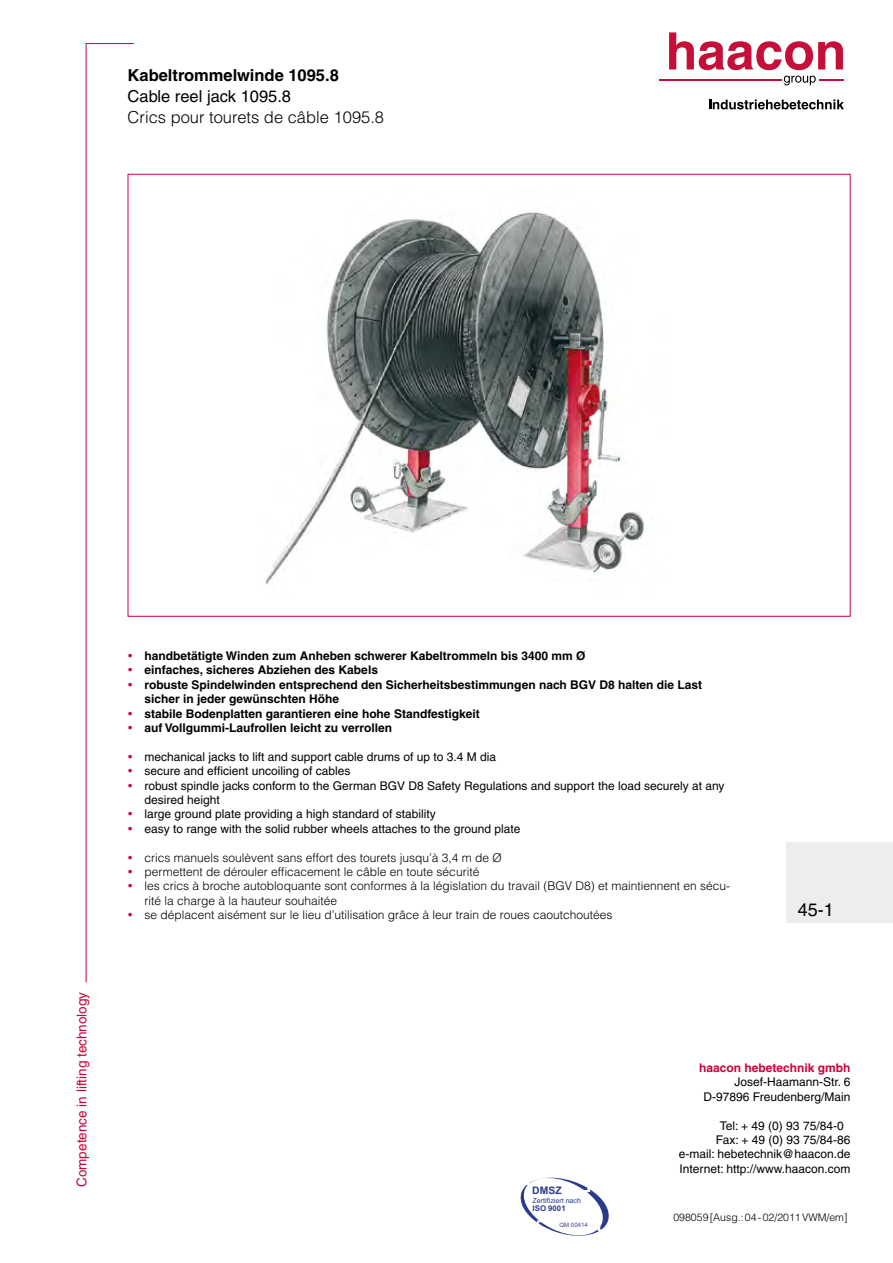
<style>
.page{position:relative;width:893px;height:1263px;background:#fff}
.page>*{position:absolute;margin:0;border:0;box-sizing:border-box;transform-origin:0 0}
.t1{font:18px "Helvetica";color:#000}
.t2{font:300 16.5px "Helvetica";color:#000}
.t3{font:700 16.5px "Helvetica";color:#000}
.t4{font:16.5px "Helvetica";color:#000}
.t5{font:13.5px "Helvetica";color:#cb023a}
.t6{font:12px/14.4px "Helvetica";color:#000;text-align:right}
.t7{font:300 12px/14.4px "Helvetica";color:#000}
.t8{font:700 12px/14.4px "Helvetica";color:#000}
.t9{font:700 12px "Helvetica";color:#cb023a}
.t10{font:300 10.5px "Helvetica";color:#000}
.t11{font:700 10.35px "Arial";color:#2a3b8e}
.t12{font:700 7.8px "Arial";color:#2a3b8e}
.t13{font:7.05px "Arial";color:#2a3b8e}
.t14{font:6px "Arial";color:#4b3c8d}
</style>
<div class="page">
<svg style="left:85px;top:43px;width:50px;height:940px"></svg>
<hr style="left:659px;top:79px;width:122px;height:1px;background:#c50e38">
<svg style="left:669px;top:32px;width:174px;height:38px"></svg>
<svg style="left:784px;top:76px;width:60px;height:9px"></svg>
<svg style="left:709px;top:99px;width:135px;height:10px"></svg>
<svg style="left:520px;top:1177px;width:89px;height:59px"></svg>
<div style="left:787px;top:842px;width:106px;height:81px;background:#eceded"></div>
<img style="left:265px;top:212px;width:380px;height:373px">
<svg style="left:129px;top:668px;width:3px;height:4px"></svg>
<svg style="left:129px;top:682px;width:3px;height:4px"></svg>
<svg style="left:129px;top:711px;width:3px;height:4px"></svg>
<svg style="left:129px;top:754px;width:3px;height:4px"></svg>
<svg style="left:129px;top:783px;width:3px;height:4px"></svg>
<svg style="left:129px;top:812px;width:3px;height:4px"></svg>
<svg style="left:129px;top:826px;width:3px;height:4px"></svg>
<svg style="left:128px;top:855px;width:4px;height:4px"></svg>
<svg style="left:128px;top:870px;width:4px;height:3px"></svg>
<svg style="left:128px;top:884px;width:4px;height:4px"></svg>
<svg style="left:128px;top:913px;width:4px;height:3px"></svg>
<h2 class="t3" style="left:128px;top:65px;width:213px">Kabeltrommelwinde 1095.8</h2>
<h2 class="t4" style="left:128px;top:86px;width:165px">Cable reel jack 1095.8</h2>
<h2 class="t2" style="left:128px;top:107px;width:258px">Crics pour tourets de câble 1095.8</h2>
<p class="t5" style="left:74px;top:1187px;width:197px;rotate:-90deg">Competence in lifting technology</p>
<p class="t8" style="left:145px;top:648px;width:559px">handbetätigte Winden zum Anheben schwerer Kabeltrommeln bis 3400 mm Ø<br>einfaches, sicheres Abziehen des Kabels<br>robuste Spindelwinden entsprechend den Sicherheitsbestimmungen nach BGV D8 halten die Last sicher in jeder gewünschten Höhe<br>stabile Bodenplatten garantieren eine hohe Standfestigkeit<br>auf Vollgummi-Laufrollen leicht zu verrollen</p>
<p class="t6" style="left:145px;top:749px;width:581px;text-align:left">mechanical jacks to lift and support cable drums of up to 3.4 M dia<br>secure and efficient uncoiling of cables<br>robust spindle jacks conform to the German BGV D8 Safety Regulations and support the load securely at any desired height<br>large ground plate providing a high standard of stability<br>easy to range with the solid rubber wheels attaches to the ground plate</p>
<p class="t7" style="left:144px;top:850px;width:587px">crics manuels soulèvent sans effort des tourets jusqu’à 3,4 m de Ø<br>permettent de dérouler efficacement le câble en toute sécurité<br>les crics à broche autobloquante sont conformes à la législation du travail (BGV D8) et maintiennent en sécu&shy;rité la charge à la hauteur souhaitée<br>se déplacent aisément sur le lieu d’utilisation grâce à leur train de roues caoutchoutées</p>
<h1 class="t1" style="left:798px;top:899px;width:38px">45-1</h1>
<p class="t11" style="left:532px;top:1184px;width:31px">DMSZ</p>
<p class="t13" style="left:533px;top:1196px;width:50px">Zertifiziert nach</p>
<p class="t12" style="left:533px;top:1204px;width:35px">ISO 9001</p>
<p class="t14" style="left:559px;top:1221px;width:30px">QM 00414</p>
<p class="t9" style="left:699px;top:1060px;width:153px">haacon hebetechnik gmbh</p>
<p class="t6" style="left:704px;top:1075px;width:148px">Josef-Haamann-Str. 6<br>D-97896 Freudenberg/Main</p>
<p class="t6" style="left:720px;top:1118px;width:125px">Tel: + 49 (0) 93 75/84-0</p>
<p class="t6" style="left:716px;top:1132px;width:136px">Fax: + 49 (0) 93 75/84-86</p>
<p class="t6" style="left:679px;top:1147px;width:173px">e-mail: hebetechnik@haacon.de</p>
<p class="t6" style="left:679px;top:1161px;width:173px">Internet: http://www.haacon.com</p>
<p class="t10" style="left:673px;top:1211px;width:176px">098059[Ausg.:04-02/2011VWM/em]</p>
</div>
